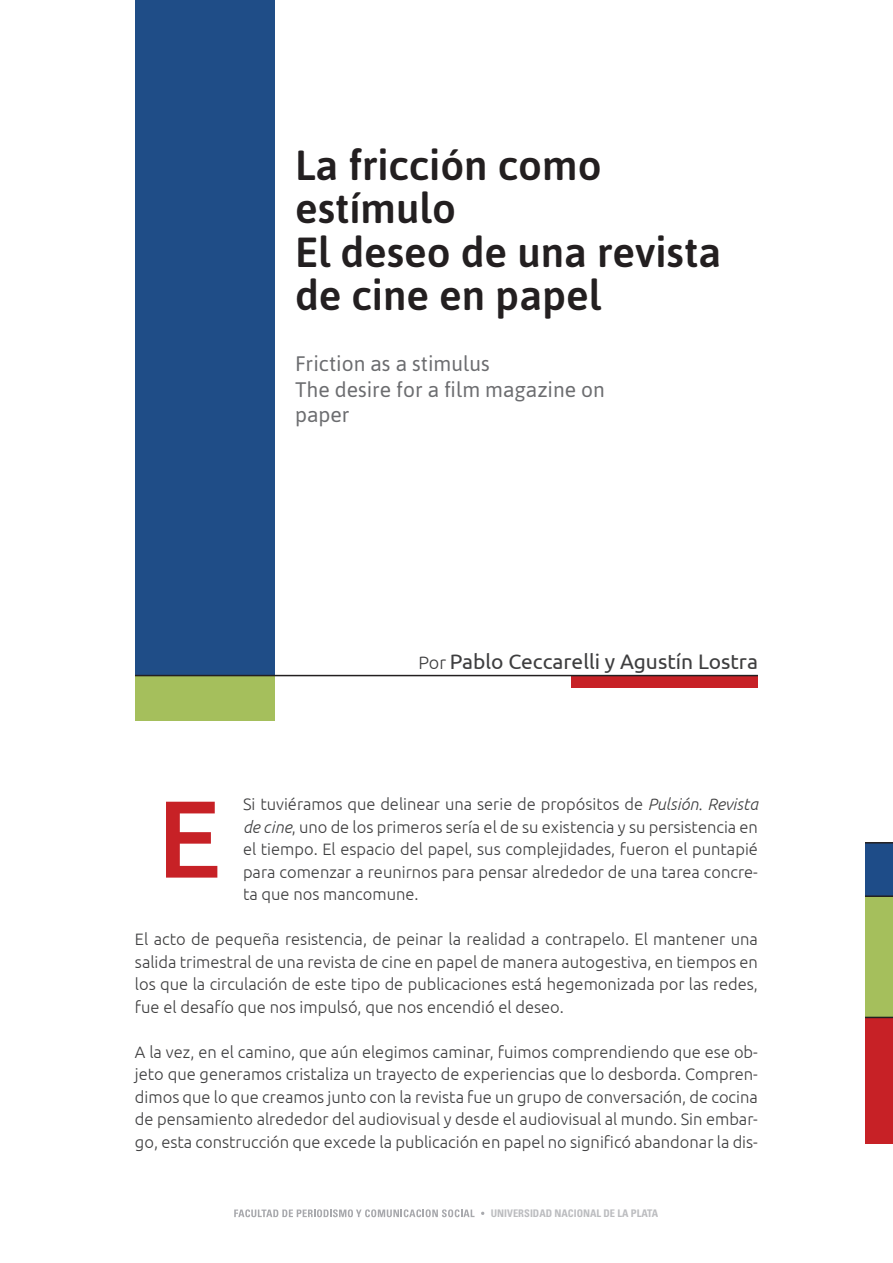
<style>
.page{position:relative;width:893px;height:1263px;background:#fff}
.page>*{position:absolute;margin:0;border:0;box-sizing:border-box;transform-origin:0 0}
.letra_capital{font:500 109.5px "Ubuntu";color:#c72126}
.titulo0{font:500 42px/43.5px "Asap";color:#231f20}
.titulo_principal_ing{font:21px/25.5px "Asap";color:#6c6d70}
.autor_nombre{font:21px "Ubuntu";color:#3e3e3f}
.txt_principal{font:300 16.5px/22.5px "Ubuntu";color:#3e3e3f;text-align:justify}
.t1{font:700 condensed 10.5px "Univers LT Std";color:#bcbdc0}
.s1{font-weight:300;font-size:18px}
.s2{font-style:italic}
</style>
<div class="page">
<div style="left:135px;top:0;width:140px;height:720px;background:#1f4d87"></div>
<div style="left:865px;top:896px;width:28px;height:127px;background:#a5bf5c"></div>
<div style="left:865px;top:1018px;width:28px;height:125px;background:#c72126"></div>
<div style="left:865px;top:843px;width:28px;height:53px;background:#1e4c88"></div>
<div style="left:135px;top:676px;width:140px;height:44px;background:#a5bf5c"></div>
<div style="left:572px;top:676px;width:186px;height:12px;background:#c72126"></div>
<svg style="left:865px;top:842px;width:28px;height:1px"></svg>
<hr style="left:865px;top:895px;width:28px;height:2px;background:#231f20">
<svg style="left:865px;top:1017px;width:28px;height:1px"></svg>
<svg style="left:234px;top:1209px;width:241px;height:8px"></svg>
<hr style="left:135px;top:675px;width:623px;height:1px;background:#231f20">
<p class="titulo0" style="left:295px;top:142px;width:308px">La fricción como estímulo</p>
<p class="titulo0" style="left:295px;top:229px;width:428px">El deseo de una revista de cine en papel</p>
<p class="titulo_principal_ing" style="left:295px;top:350px;width:196px">Friction as a stimulus</p>
<p class="titulo_principal_ing" style="left:295px;top:376px;width:311px">The desire for a film magazine on paper</p>
<p class="autor_nombre" style="left:418px;top:649px;width:341px"><span class="s1">Por</span> Pablo Ceccarelli y Agustín Lostra</p>
<p class="txt_principal" style="left:243px;top:792px;width:516px">Si tuviéramos que delinear una serie de propósitos de <span class="s2">Pulsión. Revista de cine</span>, uno de los primeros sería el de su existencia y su persistencia en el tiempo. El espacio del papel, sus complejidades, fueron el puntapié para comenzar a reunirnos para pensar alrededor de una tarea concre&shy;ta que nos mancomune.</p>
<p class="txt_principal" style="left:135px;top:927px;width:624px">El acto de pequeña resistencia, de peinar la realidad a contrapelo. El mantener una salida trimestral de una revista de cine en papel de manera autogestiva, en tiempos en los que la circulación de este tipo de publicaciones está hegemonizada por las redes, fue el desafío que nos impulsó, que nos encendió el deseo.</p>
<p class="txt_principal" style="left:135px;top:1040px;width:624px">A la vez, en el camino, que aún elegimos caminar, fuimos comprendiendo que ese ob&shy;jeto que generamos cristaliza un trayecto de experiencias que lo desborda. Compren&shy;dimos que lo que creamos junto con la revista fue un grupo de conversación, de cocina de pensamiento alrededor del audiovisual y desde el audiovisual al mundo. Sin embar&shy;go, esta construcción que excede la publicación en papel no significó abandonar la dis-</p>
<p class="letra_capital" style="left:157px;top:769px;width:66px">E</p>
<p class="t1" style="left:491px;top:1207px;width:169px">UNIVERSIDAD NACIONAL DE LA PLATA</p>
</div>
